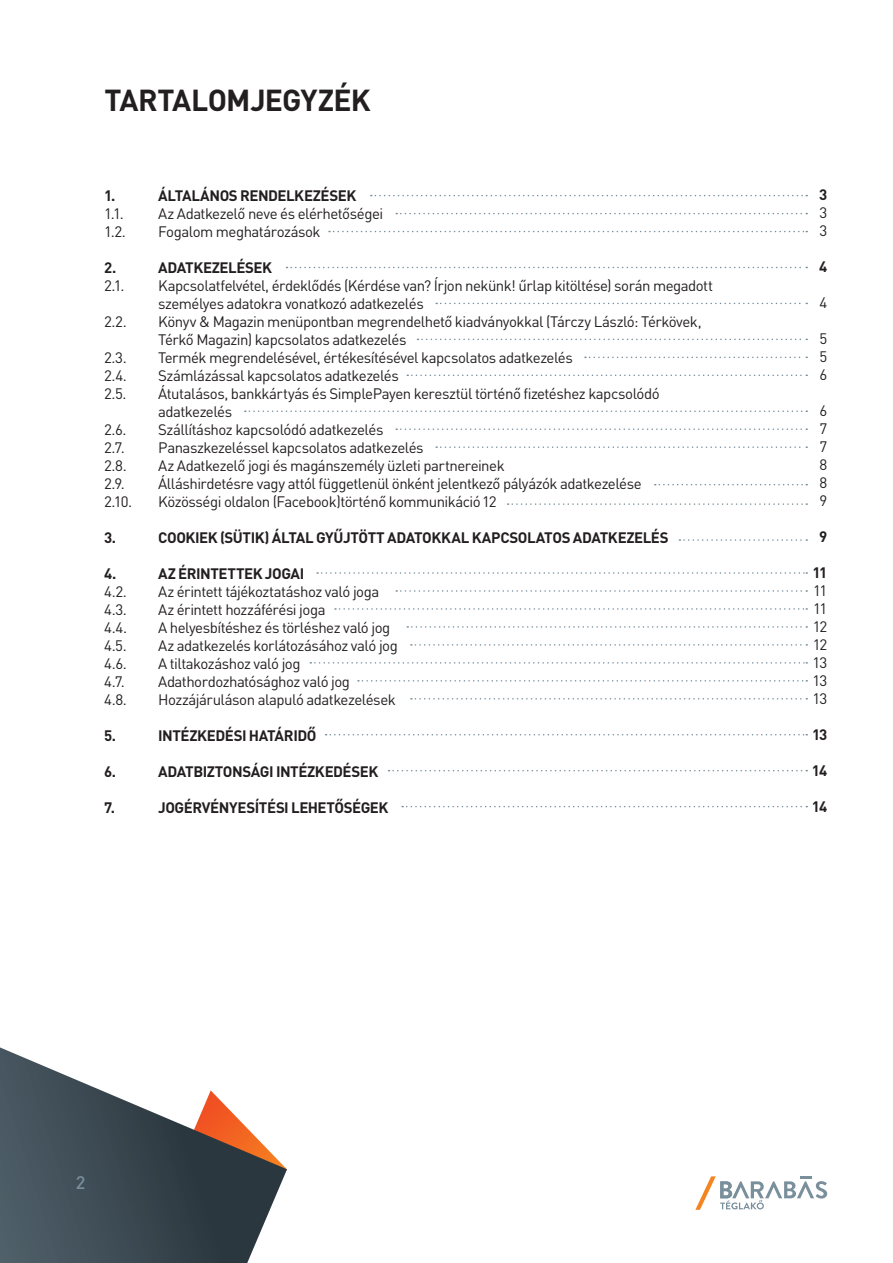
<style>
.page{position:relative;width:893px;height:1263px;background:#fff}
.page>*{position:absolute;margin:0;border:0;box-sizing:border-box;transform-origin:0 0}
.Paragraph_Style_1{font:700 30px "DIN Pro";letter-spacing:-.025em;color:#231f20}
.t1{font:500 18px "DIN Pro";color:#798f9c}
.t2{font:15px/18px "DIN Pro";letter-spacing:-.035em;color:#231f20}
.t3{font:700 15px "DIN Pro";letter-spacing:-.03em;color:#231f20}
</style>
<div class="page">
<svg style="left:0;top:1047px;width:287px;height:216px"></svg>
<svg style="left:695px;top:1176px;width:132px;height:34px"></svg>
<svg style="left:371px;top:195px;width:436px;height:1px"></svg>
<svg style="left:396px;top:213px;width:411px;height:1px"></svg>
<svg style="left:329px;top:231px;width:478px;height:1px"></svg>
<svg style="left:286px;top:267px;width:521px;height:1px"></svg>
<svg style="left:436px;top:303px;width:371px;height:1px"></svg>
<svg style="left:417px;top:339px;width:390px;height:1px"></svg>
<svg style="left:585px;top:357px;width:222px;height:1px"></svg>
<svg style="left:407px;top:375px;width:400px;height:1px"></svg>
<svg style="left:245px;top:410px;width:562px;height:2px"></svg>
<svg style="left:396px;top:428px;width:411px;height:2px"></svg>
<svg style="left:436px;top:446px;width:371px;height:2px"></svg>
<svg style="left:655px;top:484px;width:152px;height:1px"></svg>
<svg style="left:508px;top:503px;width:299px;height:2px"></svg>
<svg style="left:679px;top:539px;width:128px;height:2px"></svg>
<svg style="left:317px;top:572px;width:490px;height:2px"></svg>
<svg style="left:396px;top:590px;width:411px;height:2px"></svg>
<svg style="left:335px;top:608px;width:472px;height:2px"></svg>
<svg style="left:407px;top:626px;width:400px;height:2px"></svg>
<svg style="left:411px;top:644px;width:396px;height:2px"></svg>
<svg style="left:310px;top:662px;width:497px;height:2px"></svg>
<svg style="left:358px;top:680px;width:449px;height:1px"></svg>
<svg style="left:411px;top:698px;width:396px;height:1px"></svg>
<svg style="left:326px;top:734px;width:481px;height:1px"></svg>
<svg style="left:389px;top:770px;width:418px;height:1px"></svg>
<svg style="left:402px;top:806px;width:405px;height:1px"></svg>
<p class="Paragraph_Style_1" style="left:104px;top:75px;width:268px">TARTALOMJEGYZÉK</p>
<p class="t3" style="left:104px;top:183px;width:13px">1.</p>
<p class="t3" style="left:158px;top:183px;width:200px">ÁLTALÁNOS RENDELKEZÉSEK</p>
<p class="t2" style="left:104px;top:203px;width:21px">1.1.</p>
<p class="t2" style="left:158px;top:203px;width:226px">Az Adatkezelő neve és elérhetőségei</p>
<p class="t2" style="left:104px;top:221px;width:23px">1.2.</p>
<p class="t2" style="left:158px;top:221px;width:164px">Fogalom meghatározások</p>
<p class="t3" style="left:104px;top:255px;width:14px">2.</p>
<p class="t3" style="left:158px;top:255px;width:115px">ADATKEZELÉSEK</p>
<p class="t2" style="left:104px;top:275px;width:22px">2.1.</p>
<p class="t2" style="left:158px;top:275px;width:556px">Kapcsolatfelvétel, érdeklődés (Kérdése van? Írjon nekünk! űrlap kitöltése) során megadott személyes adatokra vonatkozó adatkezelés</p>
<p class="t2" style="left:104px;top:311px;width:24px">2.2.</p>
<p class="t2" style="left:158px;top:311px;width:545px">Könyv &amp; Magazin menüpontban megrendelhető kiadványokkal (Tárczy László: Térkövek,<br>Térkő Magazin) kapcsolatos adatkezelés</p>
<p class="t2" style="left:104px;top:347px;width:24px">2.3.</p>
<p class="t2" style="left:158px;top:347px;width:416px">Termék megrendelésével, értékesítésével kapcsolatos adatkezelés</p>
<p class="t2" style="left:104px;top:365px;width:24px">2.4.</p>
<p class="t2" style="left:158px;top:365px;width:242px">Számlázással kapcsolatos adatkezelés</p>
<p class="t2" style="left:104px;top:383px;width:24px">2.5.</p>
<p class="t2" style="left:158px;top:383px;width:503px">Átutalásos, bankkártyás és SimplePayen keresztül történő fizetéshez kapcsolódó</p>
<p class="t2" style="left:158px;top:401px;width:76px">adatkezelés</p>
<p class="t2" style="left:104px;top:419px;width:24px">2.6.</p>
<p class="t2" style="left:158px;top:419px;width:227px">Szállításhoz kapcsolódó adatkezelés</p>
<p class="t2" style="left:104px;top:437px;width:22px">2.7.</p>
<p class="t2" style="left:158px;top:437px;width:267px">Panaszkezeléssel kapcsolatos adatkezelés</p>
<p class="t2" style="left:104px;top:455px;width:24px">2.8.</p>
<p class="t2" style="left:158px;top:455px;width:348px">Az Adatkezelő jogi és magánszemély üzleti partnereinek</p>
<p class="t2" style="left:104px;top:473px;width:22px">2.9.</p>
<p class="t2" style="left:158px;top:473px;width:485px">Álláshirdetésre vagy attól függetlenül önként jelentkező pályázók adatkezelése</p>
<p class="t2" style="left:104px;top:491px;width:30px">2.10.</p>
<p class="t2" style="left:158px;top:491px;width:340px">Közösségi oldalon (Facebook)történő kommunikáció12</p>
<p class="t3" style="left:104px;top:525px;width:13px">3.</p>
<p class="t3" style="left:158px;top:525px;width:512px">COOKIEK (SÜTIK) ÁLTAL GYŰJTÖTT ADATOKKAL KAPCSOLATOS ADATKEZELÉS</p>
<p class="t3" style="left:104px;top:561px;width:14px">4.</p>
<p class="t3" style="left:158px;top:561px;width:148px">AZ ÉRINTETTEK JOGAI</p>
<p class="t2" style="left:104px;top:581px;width:24px">4.2.</p>
<p class="t2" style="left:158px;top:581px;width:223px">Az érintett tájékoztatáshoz való joga</p>
<p class="t2" style="left:104px;top:599px;width:24px">4.3.</p>
<p class="t2" style="left:158px;top:599px;width:169px">Az érintett hozzáférési joga</p>
<p class="t2" style="left:104px;top:617px;width:24px">4.4.</p>
<p class="t2" style="left:158px;top:617px;width:234px">A helyesbítéshez és törléshez való jog</p>
<p class="t2" style="left:104px;top:635px;width:24px">4.5.</p>
<p class="t2" style="left:158px;top:635px;width:241px">Az adatkezelés korlátozásához való jog</p>
<p class="t2" style="left:104px;top:653px;width:24px">4.6.</p>
<p class="t2" style="left:158px;top:653px;width:144px">A tiltakozáshoz való jog</p>
<p class="t2" style="left:104px;top:671px;width:22px">4.7.</p>
<p class="t2" style="left:158px;top:671px;width:193px">Adathordozhatósághoz való jog</p>
<p class="t2" style="left:104px;top:689px;width:24px">4.8.</p>
<p class="t2" style="left:158px;top:689px;width:239px">Hozzájáruláson alapuló adatkezelések</p>
<p class="t3" style="left:104px;top:723px;width:13px">5.</p>
<p class="t3" style="left:158px;top:723px;width:160px">INTÉZKEDÉSI HATÁRIDŐ</p>
<p class="t3" style="left:104px;top:759px;width:13px">6.</p>
<p class="t3" style="left:158px;top:759px;width:222px">ADATBIZTONSÁGI INTÉZKEDÉSEK</p>
<p class="t3" style="left:104px;top:795px;width:12px">7.</p>
<p class="t3" style="left:158px;top:795px;width:232px">JOGÉRVÉNYESÍTÉSI LEHETŐSÉGEK</p>
<p class="t3" style="left:819px;top:182px;width:10px">3</p>
<p class="t2" style="left:819px;top:202px;width:9px">3</p>
<p class="t2" style="left:819px;top:220px;width:9px">3</p>
<p class="t3" style="left:819px;top:254px;width:10px">4</p>
<p class="t2" style="left:819px;top:292px;width:9px">4</p>
<p class="t2" style="left:819px;top:328px;width:9px">5</p>
<p class="t2" style="left:819px;top:346px;width:9px">5</p>
<p class="t2" style="left:819px;top:364px;width:9px">6</p>
<p class="t2" style="left:819px;top:400px;width:9px">6</p>
<p class="t2" style="left:819px;top:418px;width:9px">7</p>
<p class="t2" style="left:819px;top:436px;width:9px">7</p>
<p class="t2" style="left:819px;top:454px;width:9px">8</p>
<p class="t2" style="left:819px;top:472px;width:9px">8</p>
<p class="t2" style="left:819px;top:490px;width:9px">9</p>
<p class="t3" style="left:819px;top:524px;width:10px">9</p>
<p class="t3" style="left:812px;top:560px;width:16px">11</p>
<p class="t2" style="left:813px;top:580px;width:16px">11</p>
<p class="t2" style="left:813px;top:598px;width:16px">11</p>
<p class="t2" style="left:813px;top:616px;width:16px">12</p>
<p class="t2" style="left:813px;top:634px;width:16px">12</p>
<p class="t2" style="left:813px;top:652px;width:16px">13</p>
<p class="t2" style="left:813px;top:670px;width:16px">13</p>
<p class="t2" style="left:813px;top:688px;width:16px">13</p>
<p class="t3" style="left:812px;top:722px;width:17px">13</p>
<p class="t3" style="left:812px;top:758px;width:17px">14</p>
<p class="t3" style="left:812px;top:794px;width:17px">14</p>
<p class="t1" style="left:76px;top:1168px;width:11px">2</p>
</div>
